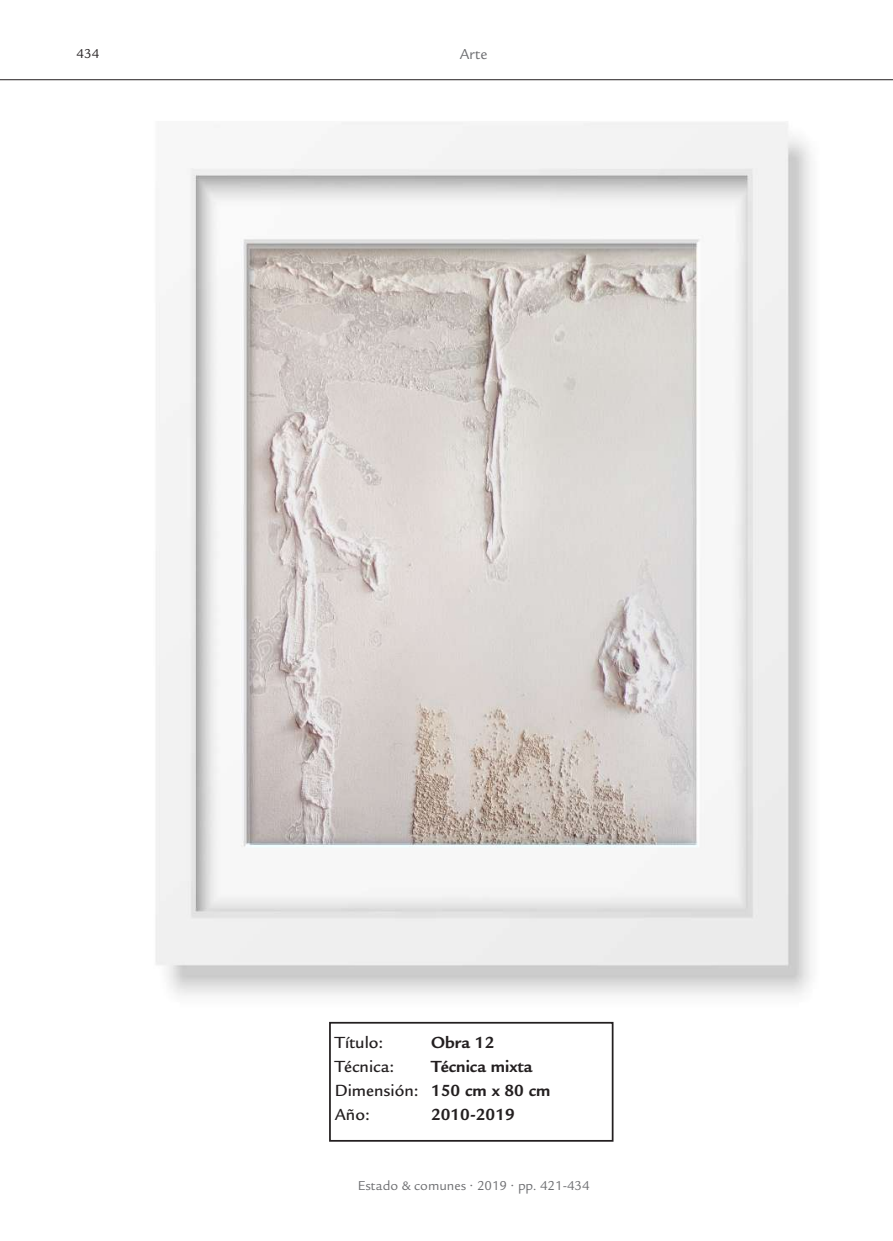
<style>
.page{position:relative;width:893px;height:1241px;background:#fff}
.page>*{position:absolute;margin:0;border:0;box-sizing:border-box;transform-origin:0 0}
.t1{font:700 17.5px/24.2px "Legacy Sans Std";color:#231f20}
.t2{font:500 17.5px "Legacy Sans Std";color:#231f20}
.t3{font:15.75px "Legacy Sans Std";color:#6c6d70}
.t4{font:14px "Legacy Sans Std";color:#6c6d70}
.t5{font:14px "Legacy Sans Std";color:#231f20}
.s1{font-weight:500}
</style>
<div class="page">
<hr style="left:0;top:79px;width:893px;height:1px;background:#231f20">
<img style="left:156px;top:122px;width:656px;height:1002px">
<div style="left:330px;top:1022px;width:283px;height:118px;background:#fff"></div>
<div style="left:329px;top:1021px;width:284px;height:120px;border:2px solid #231f20"></div>
<p class="t5" style="left:77px;top:46px;width:24px">434</p>
<p class="t3" style="left:460px;top:45px;width:29px">Arte</p>
<p class="t2" style="left:335px;top:1031px;width:50px">Título:</p>
<p class="t1" style="left:431px;top:1029px;width:65px">Obra 12</p>
<p class="t2" style="left:335px;top:1056px;width:61px">Técnica:</p>
<p class="t1" style="left:335px;top:1054px;width:217px;text-indent:96px">Técnica mixta<br><span class="s1">Dimensión:</span> 150 cm x 80 cm<br><span class="s1">Año:</span></p>
<p class="t1" style="left:431px;top:1102px;width:85px">2010-2019</p>
<p class="t4" style="left:358px;top:1177px;width:233px">Estado &amp; comunes • 2019 • pp. 421-434</p>
</div>
